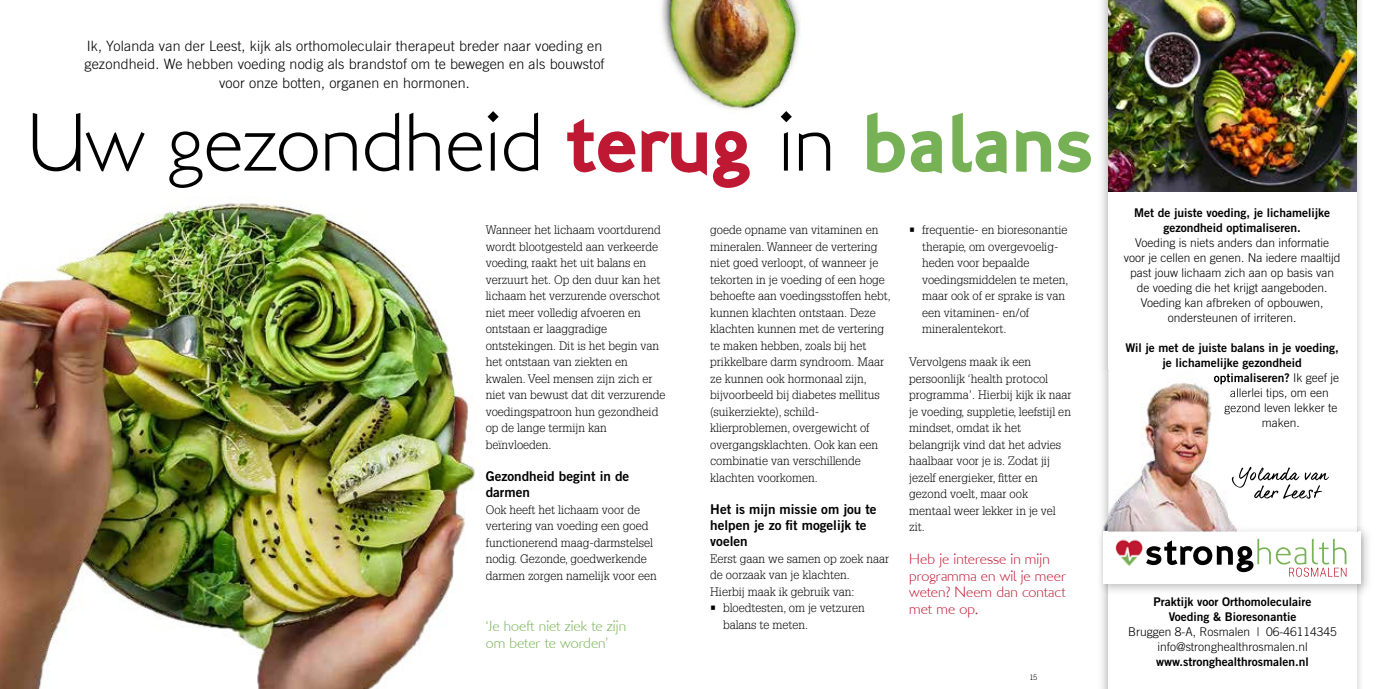
<style>
.page{position:relative;width:1378px;height:689px;background:#fff}
.page>*{position:absolute;margin:0;border:0;box-sizing:border-box;transform-origin:0 0}
.t1{font:83.25px "London MM";color:#000}
.t2{font:15px/16.5px "London MM";letter-spacing:.005em;color:#be1832}
.t3{font:15px/16.5px "London MM";letter-spacing:.005em;color:#77b155}
.t4{font:300 14.25px/18.8px "Trade Gothic LT Std";letter-spacing:.01em;color:#000;text-align:center}
.t5{font:13.5px/16.2px "Trade Gothic LT Std Bd 2";color:#000}
.t6{font:300 12px/16.5px "Glypha LT Std";color:#000}
.t7{font:300 12px/15px "Trade Gothic LT Std";color:#000;text-align:center}
.t8{font:12px/15px "Trade Gothic LT Std Bd 2";color:#000;text-align:center}
.t9{font:300 7.5px "Trade Gothic LT Std";color:#000}
.s1{font-family:"London Two";font-size:80.25px;color:#be1832}
.s2{font-family:"London Two";font-size:80.25px;color:#77b155}
.s3{font-family:"Trade Gothic LT Std";font-weight:300}
</style>
<div class="page">
<img style="left:0;top:203px;width:478px;height:486px">
<img style="left:661px;top:0;width:28px;height:85px">
<img style="left:689px;top:0;width:112px;height:111px">
<img style="left:1102px;top:0;width:258px;height:689px">
<div style="left:1108px;top:0;width:248px;height:689px;background:#fff"></div>
<img style="left:1108px;top:0;width:248px;height:191px">
<img style="left:1102px;top:371px;width:133px;height:155px">
<img style="left:1214px;top:373px;width:27px;height:11px">
<svg style="left:1230px;top:388px;width:11px;height:11px"></svg>
<img style="left:1224px;top:403px;width:17px;height:11px">
<img style="left:1098px;top:526px;width:266px;height:69px">
<img style="left:1108px;top:526px;width:248px;height:69px">
<img style="left:1108px;top:526px;width:133px;height:5px">
<div style="left:1103px;top:531px;width:258px;height:53px;background:#fff"></div>
<svg style="left:1098px;top:526px;width:10px;height:10px"></svg>
<img style="left:1106px;top:531px;width:241px;height:46px">
<svg style="left:1232px;top:467px;width:97px;height:32px"></svg>
<p class="t4" style="left:84px;top:36px;width:522px">Ik, Yolanda van der Leest, kijk als orthomoleculair therapeut breder naar voeding en gezondheid. We hebben voeding nodig als brandstof om te bewegen en als bouwstof voor onze botten, organen en hormonen.</p>
<h1 class="t1" style="left:27px;top:94px;width:1067px">Uw gezondheid <span class="s1">terug</span> in <span class="s2">balans</span></h1>
<p class="t6" style="left:710px;top:222px;width:182px">goede opname van vitaminen en mineralen. Wanneer de vertering niet goed verloopt, of wanneer je tekorten in je voeding of een hoge behoefte aan voedingsstoffen hebt, kunnen klachten ontstaan. Deze klachten kunnen met de vertering te maken hebben, zoals bij het prikkelbare darm syndroom. Maar ze kunnen ook hormonaal zijn, bijvoorbeeld bij diabetes mellitus (suikerziekte), schild&shy;klierproblemen, overgewicht of overgangsklachten. Ook kan een combinatie van verschillende klachten voorkomen.</p>
<p class="t5" style="left:710px;top:501px;width:168px">Het is mijn missie om jou te helpen je zo fit mogelijk te voelen</p>
<p class="t6" style="left:710px;top:550px;width:180px">Eerst gaan we samen op zoek naar de oorzaak van je klachten.<br>Hierbij maak ik gebruik van:</p>
<p class="t6" style="left:723px;top:600px;width:143px;text-indent:-13px">• bloedtesten, om je vetzuren balans te meten.</p>
<p class="t6" style="left:922px;top:222px;width:148px;text-indent:-13px">• frequentie- en bioresonantie therapie, om overgevoelig&shy;heden voor bepaalde voedingsmiddelen te meten, maar ook of er sprake is van een vitaminen- en/of mineralentekort.</p>
<p class="t6" style="left:909px;top:354px;width:164px">Vervolgens maak ik een persoonlijk ‘health protocol programma’. Hierbij kijk ik naar je voeding, suppletie, leefstijl en mindset, omdat ik het belangrijk vind dat het advies haalbaar voor je is. Zodat jij jezelf energieker, fitter en gezond voelt, maar ook mentaal weer lekker in je vel zit.</p>
<p class="t2" style="left:909px;top:551px;width:158px">Heb je interesse in mijn programma en wil je meer weten? Neem dan contact met me op.</p>
<p class="t6" style="left:486px;top:222px;width:181px">Wanneer het lichaam voortdurend wordt blootgesteld aan verkeerde voeding, raakt het uit balans en verzuurt het. Op den duur kan het lichaam het verzurende overschot niet meer volledig afvoeren en ontstaan er laaggradige ontstekingen. Dit is het begin van het ontstaan van ziekten en kwalen. Veel mensen zijn zich er niet van bewust dat dit verzurende voedingspatroon hun gezondheid op de lange termijn kan beïnvloeden.</p>
<p class="t5" style="left:486px;top:467px;width:145px">Gezondheid begint in de darmen</p>
<p class="t6" style="left:486px;top:501px;width:173px">Ook heeft het lichaam voor de vertering van voeding een goed functionerend maag-darmstelsel nodig. Gezonde, goedwerkende darmen zorgen namelijk voor een</p>
<p class="t3" style="left:486px;top:618px;width:142px">‘Je hoeft niet ziek te zijn om beter te worden’</p>
<p class="t9" style="left:1029px;top:672px;width:9px">15</p>
<p class="t8" style="left:1134px;top:205px;width:197px">Met de juiste voeding, je lichamelijke gezondheid optimaliseren.</p>
<p class="t7" style="left:1123px;top:235px;width:218px">Voeding is niets anders dan informatie voor je cellen en genen. Na iedere maaltijd past jouw lichaam zich aan op basis van de voeding die het krijgt aangeboden.<br>Voeding kan afbreken of opbouwen, ondersteunen of irriteren.</p>
<p class="t8" style="left:1125px;top:340px;width:215px">Wil je met de juiste balans in je voeding,</p>
<p class="t8" style="left:1162px;top:355px;width:141px">je lichamelijke gezondheid</p>
<p class="t8" style="left:1213px;top:370px;width:127px">optimaliseren? <span class="s3">Ik geef je</span></p>
<p class="t7" style="left:1224px;top:385px;width:115px">allerlei tips, om een gezond leven lekker te maken.</p>
<p class="t8" style="left:1153px;top:594px;width:159px">Praktijk voor Orthomoleculaire<br>Voeding &amp; Bioresonantie</p>
<p class="t7" style="left:1128px;top:624px;width:210px">Bruggen 8-A, Rosmalen | 06-46114345 info@stronghealthrosmalen.nl</p>
<p class="t8" style="left:1156px;top:654px;width:154px">www.stronghealthrosmalen.nl</p>
</div>
